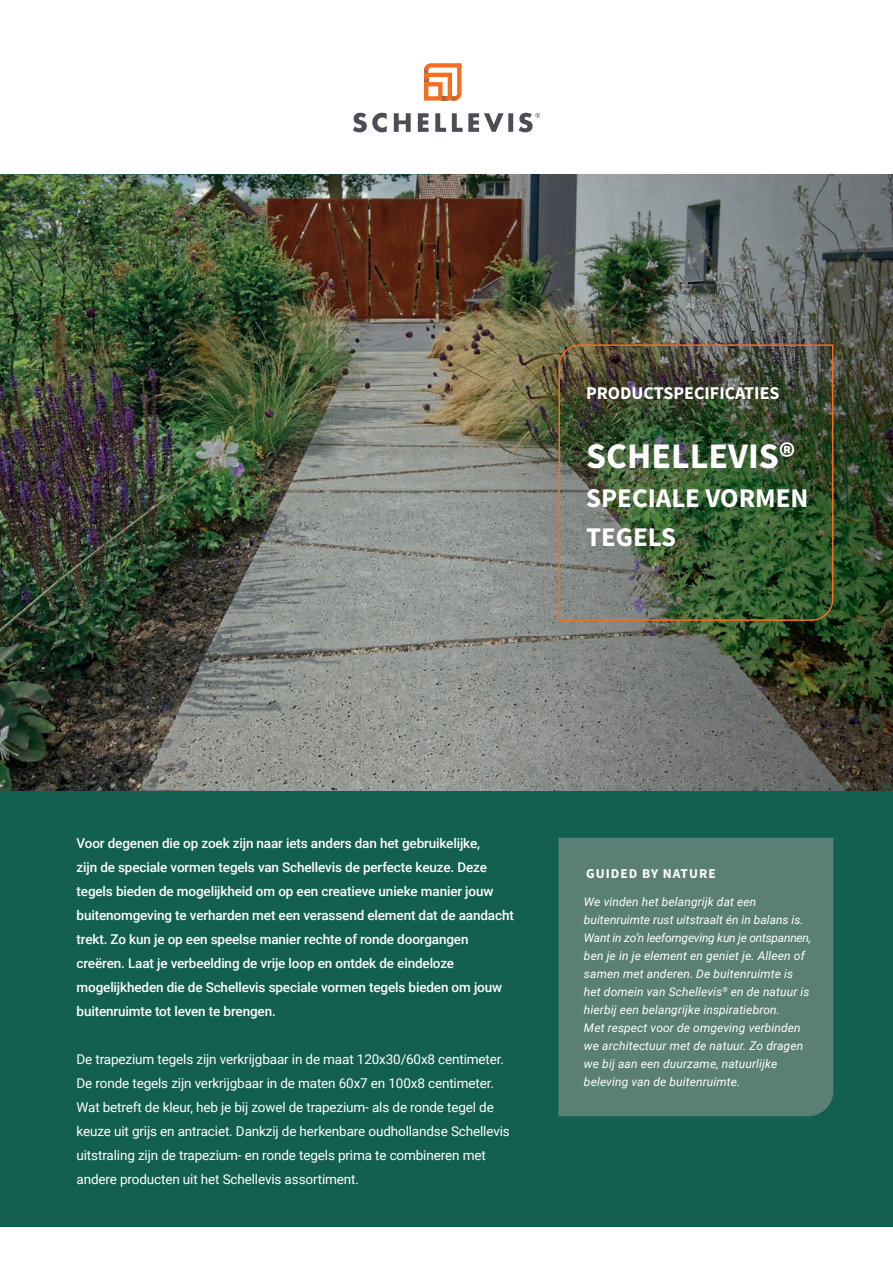
<style>
.page{position:relative;width:893px;height:1263px;background:#fff}
.page>*{position:absolute;margin:0;border:0;box-sizing:border-box;transform-origin:0 0}
.t1{font:700 36px "Source Sans Pro";color:#fff}
.t2{font:700 27px/39px "Source Sans Pro";color:#fff}
.t3{font:700 18px "Source Sans Pro";color:#fff}
.t4{font:500 13.5px/24px "Roboto";letter-spacing:-.01em;color:#fff}
.t5{font:13.5px/24px "Roboto";letter-spacing:-.01em;color:#fff}
.t6{font:700 13.5px "Source Sans Pro";letter-spacing:.075em;color:#fff}
.t7{font:italic 12px/18px "Roboto";letter-spacing:.01em;color:#fff}
</style>
<div class="page">
<div style="left:0;top:174px;width:893px;height:1053px;background:#135f50"></div>
<svg style="left:353px;top:113px;width:187px;height:19px"></svg>
<svg style="left:424px;top:63px;width:37px;height:38px"></svg>
<div style="left:558px;top:838px;width:275px;height:278px;background:#5a8075"></div>
<img style="left:0;top:174px;width:436px;height:617px">
<img style="left:436px;top:174px;width:457px;height:617px">
<img style="left:558px;top:344px;width:275px;height:277px">
<h3 class="t3" style="left:586px;top:381px;width:195px">PRODUCTSPECIFICATIES</h3>
<h1 class="t1" style="left:586px;top:431px;width:211px">SCHELLEVIS®</h1>
<h2 class="t2" style="left:586px;top:478px;width:224px">SPECIALE VORMEN<br>TEGELS</h2>
<p class="t4" style="left:77px;top:830px;width:439px">Voor degenen die op zoek zijn naar iets anders dan het gebruikelijke,<br>zijn de speciale vormen tegels van Schellevis de perfecte keuze. Deze tegels bieden de mogelijkheid om op een creatieve unieke manier jouw buitenomgeving te verharden met een verassend element dat de aandacht trekt. Zo kun je op een speelse manier rechte of ronde doorgangen creëren. Laat je verbeelding de vrije loop en ontdek de eindeloze mogelijkheden die de Schellevis speciale vormen tegels bieden om jouw buitenruimte tot leven te brengen.</p>
<p class="t5" style="left:77px;top:1046px;width:435px">De trapezium tegels zijn verkrijgbaar in de maat 120x30/60x8 centimeter.<br>De ronde tegels zijn verkrijgbaar in de maten 60x7 en 100x8 centimeter.<br>Wat betreft de kleur, heb je bij zowel de trapezium- als de ronde tegel de keuze uit grijs en antraciet. Dankzij de herkenbare oudhollandse Schellevis uitstraling zijn de trapezium- en ronde tegels prima te combineren met andere producten uit het Schellevis assortiment.</p>
<p class="t6" style="left:586px;top:864px;width:131px">GUIDED BY NATURE</p>
<p class="t7" style="left:584px;top:892px;width:229px">We vinden het belangrijk dat een buitenruimte rust uitstraalt én in balans is.<br>Want in zo’n leefomgeving kun je ontspannen, ben je in je element en geniet je. Alleen of samen met anderen. De buitenruimte is het domein van Schellevis<sup>®</sup> en de natuur is hierbij een belangrijke inspiratiebron.<br>Met respect voor de omgeving verbinden we architectuur met de natuur. Zo dragen we bij aan een duurzame, natuurlijke beleving van de buitenruimte.</p>
</div>
